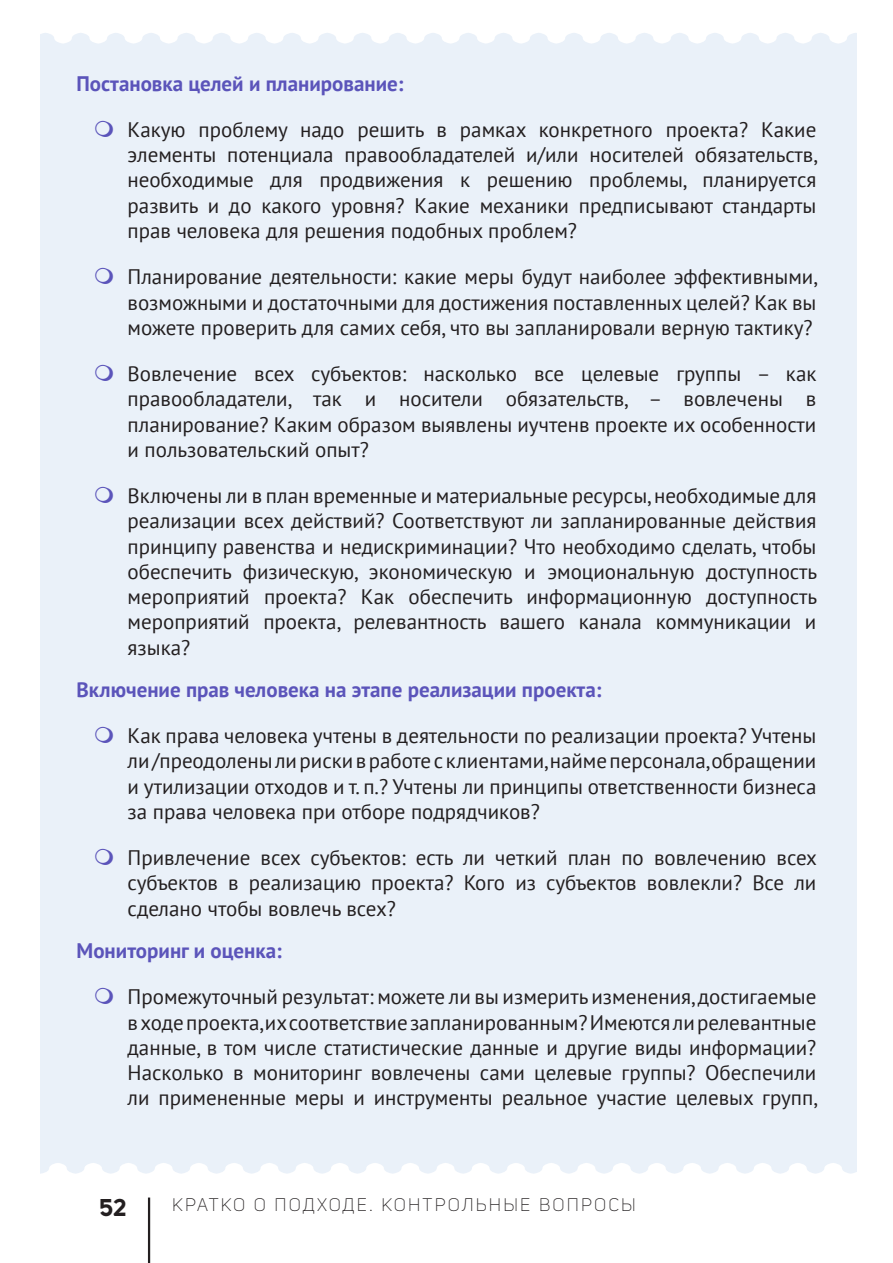
<style>
.page{position:relative;width:893px;height:1263px;background:#fff}
.page>*{position:absolute;margin:0;border:0;box-sizing:border-box;transform-origin:0 0}
.t1{font:700 24px "Uni Sans";color:#231f20}
.t2{font:21px/25.2px "PT Sans";color:#231f20;text-align:justify}
.t3{font:700 21px "PT Sans";color:#5b54ba}
.t4{font:300 18px "Uni Sans";letter-spacing:.12em;color:#231f20}
</style>
<div class="page">
<hr style="left:148px;top:1197px;width:2px;height:66px;background:#231f20">
<div style="left:40px;top:33px;width:816px;height:1141px;background:#eaf1f9"></div>
<svg style="left:95px;top:121px;width:18px;height:16px"></svg>
<svg style="left:95px;top:268px;width:18px;height:16px"></svg>
<svg style="left:95px;top:365px;width:18px;height:16px"></svg>
<svg style="left:95px;top:487px;width:18px;height:16px"></svg>
<svg style="left:95px;top:727px;width:18px;height:16px"></svg>
<svg style="left:95px;top:849px;width:18px;height:16px"></svg>
<svg style="left:95px;top:988px;width:18px;height:16px"></svg>
<p class="t3" style="left:77px;top:69px;width:329px">Постановка целей и планирование:</p>
<p class="t2" style="left:128px;top:117px;width:692px">Какую проблему надо решить в рамках конкретного проекта? Какие элементы потенциала правообладателей и/или носителей обязательств, необходимые для продвижения к решению проблемы, планируется развить и до какого уровня? Какие механики предписывают стандарты прав человека для решения подобных проблем?</p>
<p class="t2" style="left:128px;top:264px;width:692px">Планирование деятельности: какие меры будут наиболее эффективными, возможными и достаточными для достижения поставленных целей? Как вы можете проверить для самих себя, что вы запланировали верную тактику?</p>
<p class="t2" style="left:128px;top:361px;width:690px">Вовлечение всех субъектов: насколько все целевые группы – как правообладатели, так и носители обязательств, – вовлечены в планирование? Каким образом выявлены иучтенв проекте их особенности и пользовательский опыт?</p>
<p class="t2" style="left:128px;top:483px;width:691px">Включены ли в план временные и материальные ресурсы, необходимые для реализации всех действий? Соответствуют ли запланированные действия принципу равенства и недискриминации? Что необходимо сделать, чтобы обеспечить физическую, экономическую и эмоциональную доступность мероприятий проекта? Как обеспечить информационную доступность мероприятий проекта, релевантность вашего канала коммуникации и языка?</p>
<p class="t3" style="left:77px;top:675px;width:526px">Включение прав человека на этапе реализации проекта:</p>
<p class="t2" style="left:128px;top:723px;width:690px">Как права человека учтены в деятельности по реализации проекта? Учтены ли /преодолены ли риски в работе с клиентами, найме персонала, обращении и утилизации отходов и т. п.? Учтены ли принципы ответственности бизнеса за права человека при отборе подрядчиков?</p>
<p class="t2" style="left:128px;top:845px;width:691px">Привлечение всех субъектов: есть ли четкий план по вовлечению всех субъектов в реализацию проекта? Кого из субъектов вовлекли? Все ли сделано чтобы вовлечь всех?</p>
<p class="t3" style="left:77px;top:937px;width:207px">Мониторинг и оценка:</p>
<p class="t2" style="left:128px;top:984px;width:692px">Промежуточный результат: можете ли вы измерить изменения, достигаемые в ходе проекта, их соответствие запланированным? Имеются ли релевантные данные, в том числе статистические данные и другие виды информации?<br>Насколько в мониторинг вовлечены сами целевые группы? Обеспечили ли примененные меры и инструменты реальное участие целевых групп,</p>
<p class="t1" style="left:99px;top:1192px;width:28px">52</p>
<p class="t4" style="left:172px;top:1195px;width:465px">КРАТКО О ПОДХОДЕ. КОНТРОЛЬНЫЕ ВОПРОСЫ</p>
</div>
